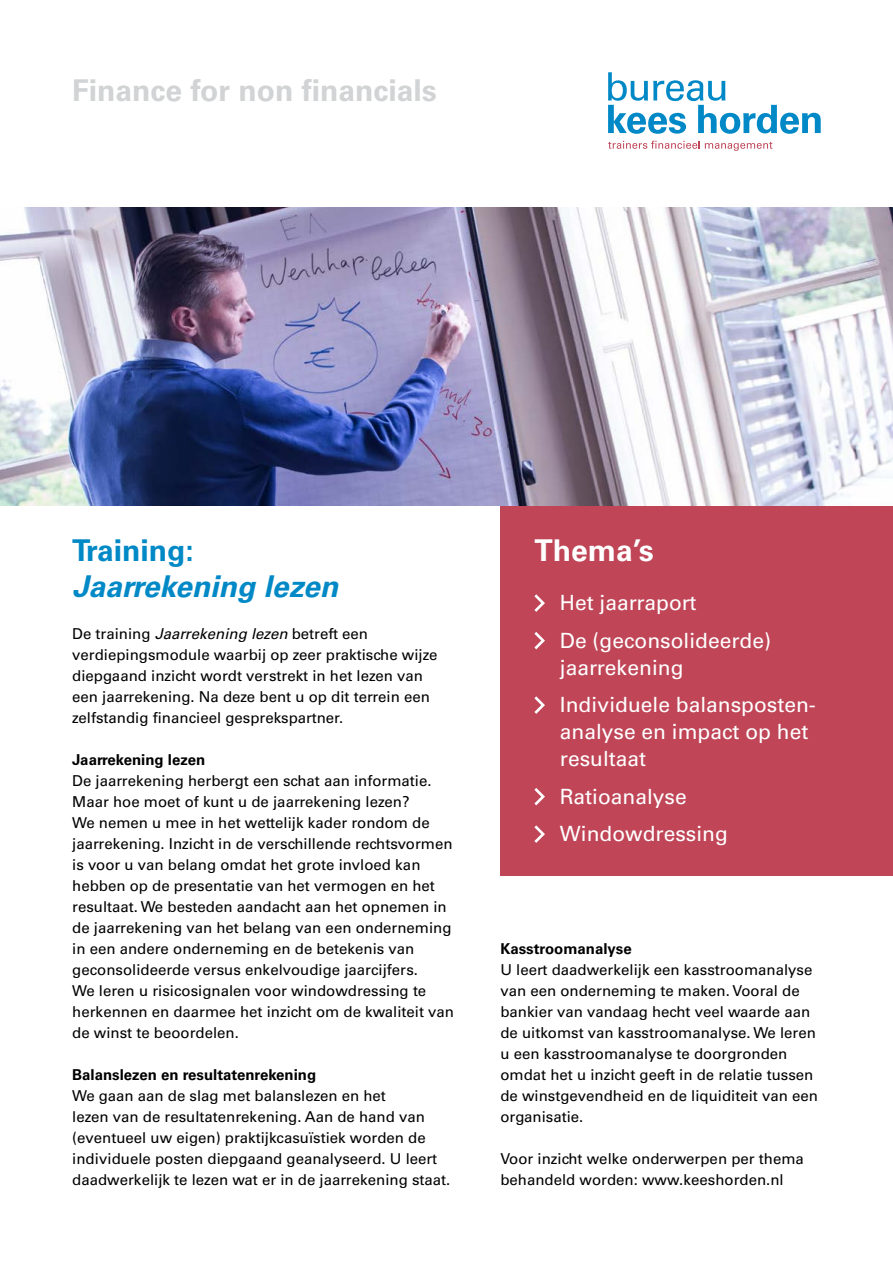
<style>
.page{position:relative;width:893px;height:1263px;background:#fff}
.page>*{position:absolute;margin:0;border:0;box-sizing:border-box;transform-origin:0 0}
.t1{font:700 30px "Univers LT Std";color:#d1d3d4}
.t2{font:italic 700 30px "Univers LT Std";color:#0089c6}
.t3{font:700 30px "Univers LT Std";color:#0089c6}
.t4{font:700 30px "Univers LT Std";color:#fff}
.t5{font:21px/37.5px "Univers LT Std";color:#fff}
.t6{font:15px/21px "Univers LT Std";color:#000}
.t7{font:700 15px "Univers LT Std";color:#000}
.s1{font-style:italic}
</style>
<div class="page">
<div style="left:500px;top:505px;width:393px;height:370px;background:#bf4557"></div>
<svg style="left:534px;top:594px;width:11px;height:18px"></svg>
<svg style="left:534px;top:632px;width:11px;height:17px"></svg>
<svg style="left:534px;top:696px;width:11px;height:18px"></svg>
<svg style="left:534px;top:788px;width:11px;height:17px"></svg>
<svg style="left:534px;top:825px;width:11px;height:18px"></svg>
<img style="left:0;top:207px;width:893px;height:298px">
<svg style="left:608px;top:141px;width:164px;height:10px"></svg>
<svg style="left:608px;top:72px;width:213px;height:62px"></svg>
<h1 class="t1" style="left:72px;top:73px;width:366px">Finance for non financials</h1>
<h1 class="t3" style="left:72px;top:533px;width:123px">Training:</h1>
<h1 class="t2" style="left:72px;top:569px;width:267px">Jaarrekening lezen</h1>
<p class="t6" style="left:72px;top:623px;width:367px">De training <span class="s1">Jaarrekening lezen</span> betreft een verdiepingsmodule waarbij op zeer praktische wijze diepgaand inzicht wordt verstrekt in het lezen van een jaarrekening. Na deze bent u op dit terrein een zelfstandig financieel gesprekspartner.</p>
<p class="t7" style="left:72px;top:751px;width:134px">Jaarrekening lezen</p>
<p class="t6" style="left:72px;top:770px;width:383px">De jaarrekening herbergt een schat aan informatie.<br>Maar hoe moet of kunt u de jaarrekening lezen?<br>We nemen u mee in het wettelijk kader rondom de jaarrekening. Inzicht in de verschillende rechtsvormen is voor u van belang omdat het grote invloed kan hebben op de presentatie van het vermogen en het resultaat. We besteden aandacht aan het opnemen in de jaarrekening van het belang van een onderneming in een andere onderneming en de betekenis van geconsolideerde versus enkelvoudige jaarcijfers.<br>We leren u risicosignalen voor windowdressing te herkennen en daarmee het inzicht om de kwaliteit van de winst te beoordelen.</p>
<p class="t7" style="left:72px;top:1066px;width:245px">Balanslezen en resultatenrekening</p>
<p class="t6" style="left:72px;top:1085px;width:380px">We gaan aan de slag met balanslezen en het<br>lezen van de resultatenrekening. Aan de hand van (eventueel uw eigen) praktijkcasuïstiek worden de individuele posten diepgaand geanalyseerd. U leert daadwerkelijk te lezen wat er in de jaarrekening staat.</p>
<h1 class="t4" style="left:534px;top:533px;width:121px">Thema’s</h1>
<h2 class="t5" style="left:560px;top:584px;width:213px">Het jaarraport<br>De (geconsolideerde)</h2>
<h2 class="t5" style="left:560px;top:649px;width:257px">jaarrekening<br>Individuele balansposten-</h2>
<h2 class="t5" style="left:560px;top:718px;width:250px;line-height:27px">analyse en impact op het resultaat</h2>
<h2 class="t5" style="left:560px;top:778px;width:169px">Ratioanalyse<br>Windowdressing</h2>
<p class="t7" style="left:500px;top:940px;width:133px">Kasstroomanalyse</p>
<p class="t6" style="left:500px;top:959px;width:319px">U leert daadwerkelijk een kasstroomanalyse van een onderneming te maken. Vooral de bankier van vandaag hecht veel waarde aan de uitkomst van kasstroomanalyse. We leren u een kasstroomanalyse te doorgronden omdat het u inzicht geeft in de relatie tussen de winstgevendheid en de liquiditeit van een organisatie.</p>
<p class="t6" style="left:500px;top:1148px;width:305px">Voor inzicht welke onderwerpen per thema behandeld worden: www.keeshorden.nl</p>
</div>
